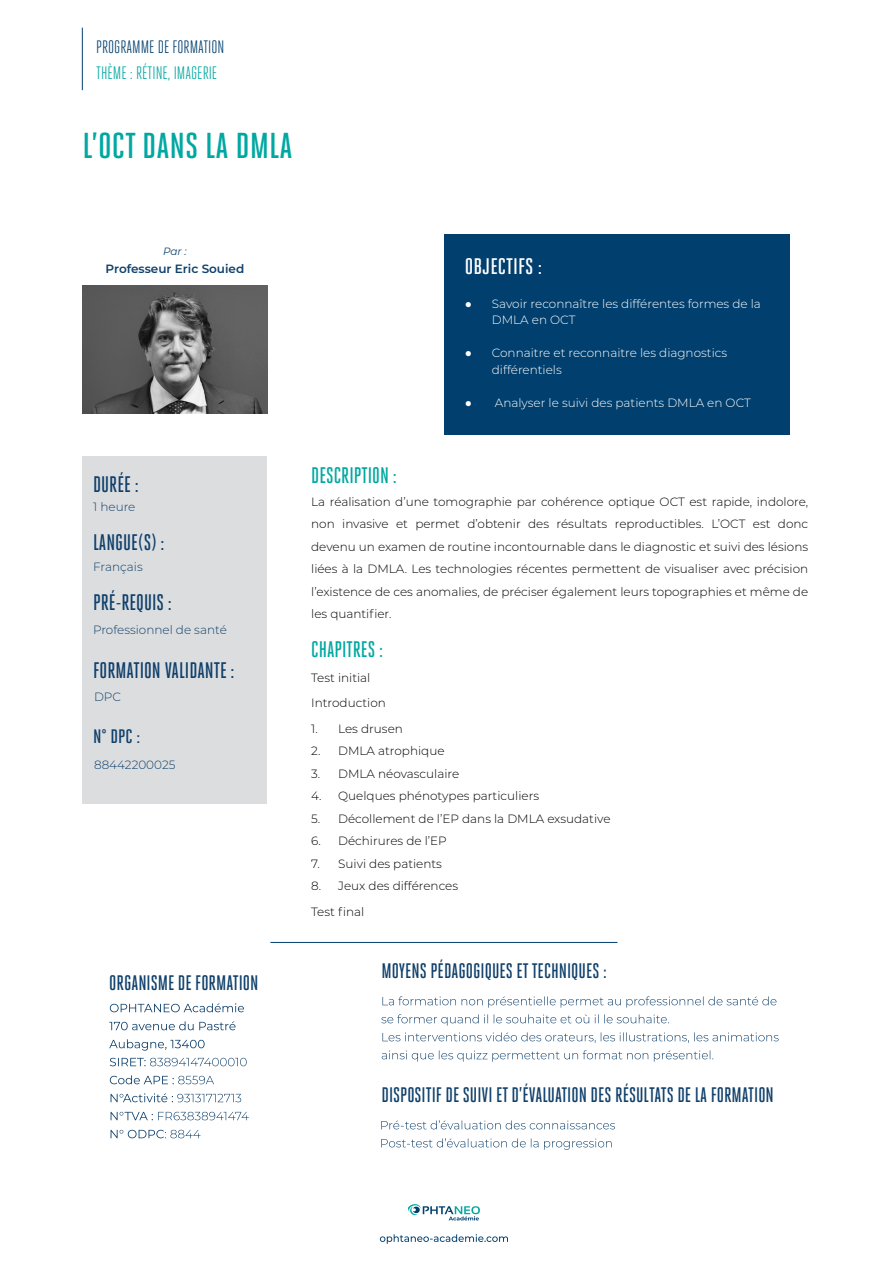
<style>
.page{position:relative;width:893px;height:1263px;background:#fff}
.page>*{position:absolute;margin:0;border:0;box-sizing:border-box;transform-origin:0 0}
.t1{font:500 36px "Heroic Condensed";color:#00a8a1;scale:1.1 1}
.t2{font:500 22.5px "Heroic Condensed";color:#0f406b}
.t3{font:500 22.5px "Heroic Condensed";color:#00a8a1}
.t4{font:500 22.5px "Heroic Condensed";color:#fff;scale:1.1 1}
.t5{font:500 21px "Heroic Condensed";color:#0f406b}
.t6{font:500 19.5px "Heroic Condensed";color:#0f406b;scale:1.1 1}
.t7{font:18px "Heroic Condensed";color:#00a8a1}
.t8{font:18px "Heroic Condensed";color:#003f6e}
.t9{font:300 12px/22.5px "Montserrat";color:#000}
.t10{font:300 12px/16.5px "Montserrat";color:#fff}
.t11{font:300 12px "Montserrat";color:#0f406b}
.t12{font:600 12px "Montserrat";color:#0f406b}
.t13{font:italic 10.5px "Montserrat";color:#0f406b}
.s1{font-family:"Arial Narrow";font-weight:400}
</style>
<div class="page">
<div style="left:82px;top:456px;width:185px;height:348px;background:#dcdddf"></div>
<div style="left:444px;top:234px;width:346px;height:201px;background:#003f6e"></div>
<svg style="left:408px;top:1204px;width:72px;height:16px"></svg>
<svg style="left:380px;top:1234px;width:128px;height:10px"></svg>
<hr style="left:270px;top:942px;width:347px;height:1px;background:#003f6e">
<svg style="left:111px;top:1130px;width:90px;height:8px"></svg>
<svg style="left:111px;top:1112px;width:138px;height:8px"></svg>
<svg style="left:111px;top:1093px;width:130px;height:9px"></svg>
<svg style="left:110px;top:1075px;width:104px;height:9px"></svg>
<svg style="left:110px;top:1058px;width:137px;height:8px"></svg>
<svg style="left:109px;top:1039px;width:96px;height:12px"></svg>
<svg style="left:109px;top:1021px;width:127px;height:9px"></svg>
<svg style="left:110px;top:1003px;width:134px;height:9px"></svg>
<svg style="left:382px;top:1050px;width:331px;height:12px"></svg>
<svg style="left:382px;top:1032px;width:397px;height:11px"></svg>
<svg style="left:381px;top:1014px;width:288px;height:12px"></svg>
<svg style="left:382px;top:996px;width:394px;height:12px"></svg>
<svg style="left:381px;top:1138px;width:231px;height:12px"></svg>
<svg style="left:381px;top:1120px;width:234px;height:9px"></svg>
<img style="left:82px;top:285px;width:185px;height:128px">
<hr style="left:82px;top:28px;width:1px;height:62px;background:#003f6e">
<h3 class="t8" style="left:96px;top:37px;width:130px">PROGRAMME DE FORMATION</h3>
<h3 class="t7" style="left:96px;top:63px;width:123px">THÈME : RÉTINE, IMAGERIE</h3>
<h1 class="t1" style="left:82px;top:125px;width:192px">L’OCT DANS LA DMLA</h1>
<p class="t13" style="left:163px;top:244px;width:25px">Par :</p>
<p class="t12" style="left:106px;top:260px;width:140px">Professeur Eric Souied</p>
<h2 class="t2" style="left:93px;top:472px;width:47px">DURÉE :</h2>
<p class="t11" style="left:93px;top:498px;width:44px">1 heure</p>
<h2 class="t2" style="left:93px;top:530px;width:73px">LANGUE(S) :</h2>
<h2 class="t2" style="left:93px;top:590px;width:80px">PRÉ-REQUIS :</h2>
<p class="t11" style="left:93px;top:621px;width:135px">Professionnel de santé</p>
<p class="t11" style="left:93px;top:559px;width:51px">Français</p>
<h2 class="t2" style="left:93px;top:658px;width:143px">FORMATION VALIDANTE :</h2>
<p class="t11" style="left:94px;top:689px;width:29px">DPC</p>
<h3 class="t6" style="left:93px;top:726px;width:44px">N° DPC :</h3>
<p class="t11" style="left:94px;top:756px;width:83px">88442200025</p>
<h3 class="t5" style="left:109px;top:971px;width:151px">ORGANISME DE FORMATION</h3>
<h2 class="t4" style="left:465px;top:254px;width:72px">OBJECTIFS :</h2>
<p class="t10" style="left:492px;top:295px;width:271px;text-indent:-27px"><span class="s1">●</span> Savoir reconnaître les différentes formes de la<br>DMLA en OCT</p>
<p class="t10" style="left:492px;top:344px;width:237px;text-indent:-27px"><span class="s1">●</span> Connaitre et reconnaitre les diagnostics différentiels</p>
<p class="t10" style="left:465px;top:394px;width:288px"><span class="s1">●</span> Analyser le suivi des patients DMLA en OCT</p>
<h2 class="t3" style="left:311px;top:463px;width:87px">DESCRIPTION :</h2>
<p class="t9" style="left:311px;top:490px;width:499px;text-align:justify">La réalisation d’une tomographie par cohérence optique OCT est rapide, indolore, non invasive et permet d’obtenir des résultats reproductibles. L’OCT est donc devenu un examen de routine incontournable dans le diagnostic et suivi des lésions liées à la DMLA. Les technologies récentes permettent de visualiser avec précision l’existence de ces anomalies, de préciser également leurs topographies et même de les quantifier.</p>
<h2 class="t3" style="left:311px;top:637px;width:73px">CHAPITRES :</h2>
<p class="t9" style="left:311px;top:664px;width:76px;line-height:25.5px">Test initial<br>Introduction</p>
<p class="t9" style="left:311px;top:717px;width:93px">1. Les drusen</p>
<p class="t9" style="left:311px;top:739px;width:135px">2. DMLA atrophique</p>
<p class="t9" style="left:311px;top:762px;width:150px">3. DMLA néovasculaire</p>
<p class="t9" style="left:311px;top:784px;width:229px">4. Quelques phénotypes particuliers</p>
<p class="t9" style="left:311px;top:807px;width:301px">5. Décollement de l’EP dans la DMLA exsudative</p>
<p class="t9" style="left:311px;top:829px;width:137px">6. Déchirures de l’EP</p>
<p class="t9" style="left:311px;top:852px;width:132px">7. Suivi des patients</p>
<p class="t9" style="left:311px;top:873px;width:148px;line-height:25.5px">8. Jeux des différences<br>Test final</p>
<h3 class="t5" style="left:381px;top:959px;width:227px">MOYENS PÉDAGOGIQUES ET TECHNIQUES :</h3>
<h3 class="t5" style="left:381px;top:1083px;width:394px">DISPOSITIF DE SUIVI ET D’ÉVALUATION DES RÉSULTATS DE LA FORMATION</h3>
</div>
